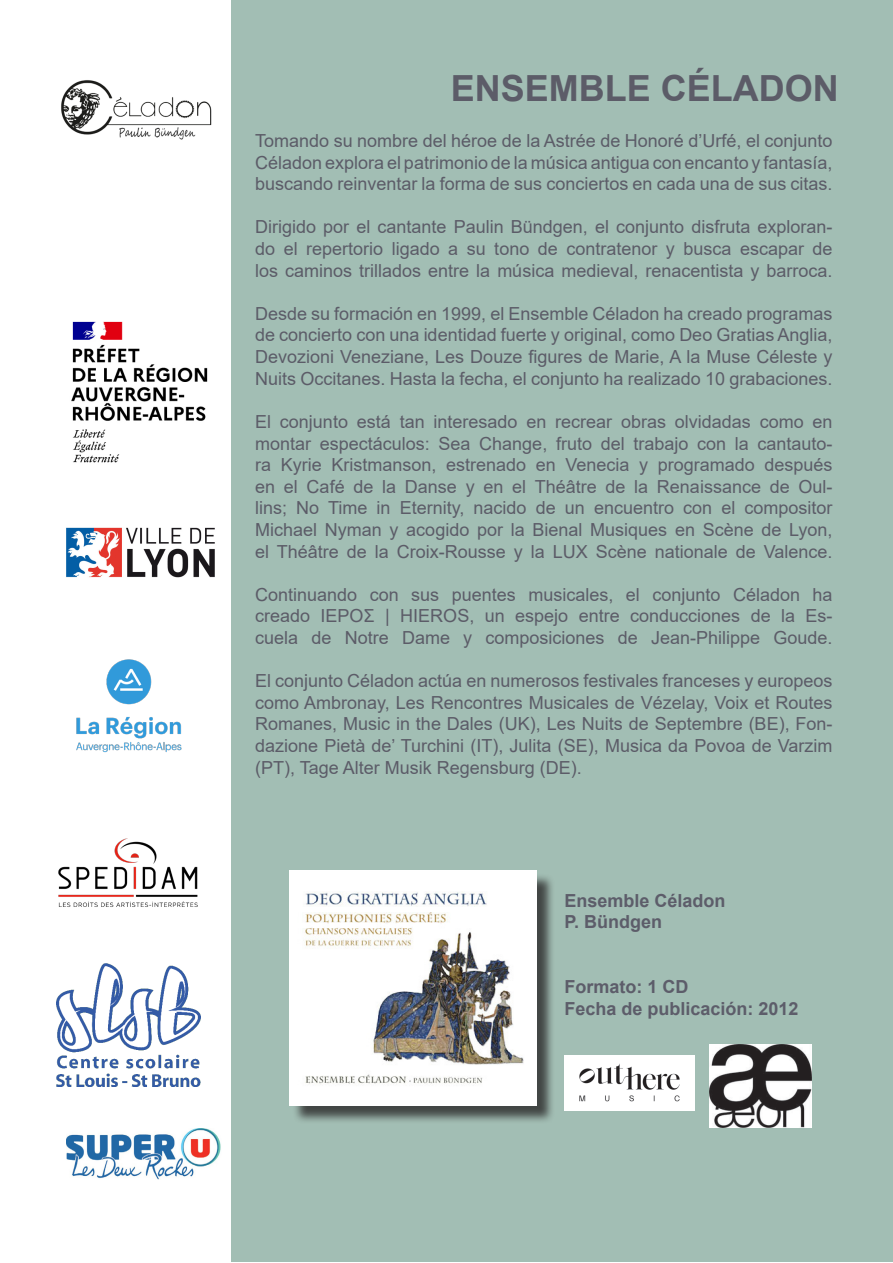
<style>
.page{position:relative;width:893px;height:1263px;background:#fff}
.page>*{position:absolute;margin:0;border:0;box-sizing:border-box;transform-origin:0 0}
.t1{font:700 36px "Arial";color:#5c5c68}
.t2{font:18px/21.6px "Arial";color:#5c5c68;text-align:justify}
.t3{font:700 18px/21.6px "Arial";color:#5d5d6a}
</style>
<div class="page">
<div style="left:232px;top:0;width:661px;height:1261px;background:#a2beb4"></div>
<img style="left:61px;top:80px;width:151px;height:60px">
<div style="left:292px;top:873px;width:263px;height:251px;background:#231f20;opacity:.75"></div>
<img style="left:289px;top:870px;width:247px;height:236px">
<img style="left:71px;top:321px;width:137px;height:142px">
<img style="left:66px;top:1128px;width:155px;height:51px">
<img style="left:76px;top:659px;width:106px;height:94px">
<img style="left:57px;top:963px;width:143px;height:123px">
<img style="left:58px;top:838px;width:140px;height:69px">
<img style="left:66px;top:527px;width:149px;height:51px">
<img style="left:564px;top:1055px;width:130px;height:55px">
<img style="left:710px;top:1044px;width:101px;height:84px">
<p class="t1" style="left:451px;top:63px;width:390px">ENSEMBLE CÉLADON</p>
<p class="t2" style="left:255px;top:130px;width:579px">Tomando su nombre del héroe de la Astrée de Honoré d’Urfé, el conjunto Céladon explora el patrimonio de la música antigua con encanto y fantasía, buscando reinventar la forma de sus conciertos en cada una de sus citas.</p>
<p class="t2" style="left:255px;top:216px;width:579px">Dirigido por el cantante Paulin Bündgen, el conjunto disfruta exploran&shy;do el repertorio ligado a su tono de contratenor y busca escapar de los caminos trillados entre la música medieval, renacentista y barroca.</p>
<p class="t2" style="left:255px;top:303px;width:579px">Desde su formación en 1999, el Ensemble Céladon ha creado programas de concierto con una identidad fuerte y original, como Deo Gratias Anglia, Devozioni Veneziane, Les Douze figures de Marie, A la Muse Céleste y Nuits Occitanes. Hasta la fecha, el conjunto ha realizado 10 grabaciones.</p>
<p class="t2" style="left:255px;top:411px;width:579px">El conjunto está tan interesado en recrear obras olvidadas como en montar espectáculos: Sea Change, fruto del trabajo con la cantauto&shy;ra Kyrie Kristmanson, estrenado en Venecia y programado después en el Café de la Danse y en el Théâtre de la Renaissance de Oul&shy;lins; No Time in Eternity, nacido de un encuentro con el compositor Michael Nyman y acogido por la Bienal Musiques en Scène de Lyon, el Théâtre de la Croix-Rousse y la LUX Scène nationale de Valence.</p>
<p class="t2" style="left:255px;top:583px;width:579px">Continuando con sus puentes musicales, el conjunto Céladon ha creado ΙΕΡΟΣ | HIEROS, un espejo entre conducciones de la Es&shy;cuela de Notre Dame y composiciones de Jean-Philippe Goude.</p>
<p class="t2" style="left:255px;top:670px;width:579px">El conjunto Céladon actúa en numerosos festivales franceses y europeos como Ambronay, Les Rencontres Musicales de Vézelay, Voix et Routes Romanes, Music in the Dales (UK), Les Nuits de Septembre (BE), Fon&shy;dazione Pietà de’ Turchini (IT), Julita (SE), Musica da Povoa de Varzim (PT), Tage Alter Musik Regensburg (DE).</p>
<p class="t3" style="left:564px;top:890px;width:163px">Ensemble Céladon<br>P. Bündgen</p>
<p class="t3" style="left:564px;top:976px;width:236px">Formato: 1 CD<br>Fecha de publicación: 2012</p>
</div>
